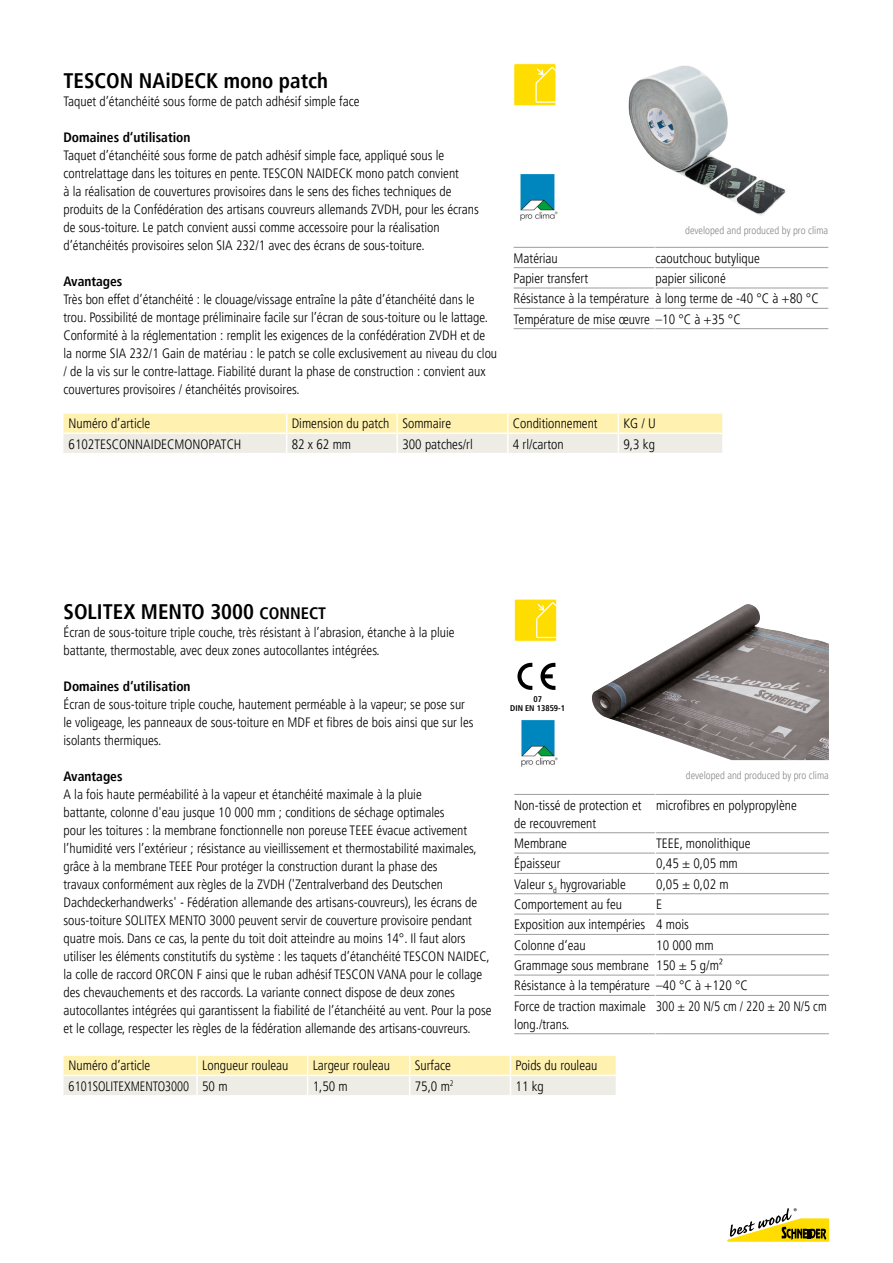
<style>
.page{position:relative;width:893px;height:1263px;background:#fff}
.page>*{position:absolute;margin:0;border:0;box-sizing:border-box;transform-origin:0 0}
.t1{font:700 condensed 21px "Frutiger LT Pro";color:#000}
.t2{font:300 condensed 13.5px/18px "Frutiger LT Pro";color:#000}
.t3{font:700 condensed 13.5px "Frutiger LT Pro";color:#000}
.t4{font:300 condensed 13.5px "Frutiger LT Pro";color:#000;scale:.93 1}
.t5{font:300 condensed 13.5px "Frutiger LT Pro";color:#000;scale:.94 1}
.t6{font:300 condensed 10.5px "Frutiger LT Pro";color:#878787}
.t7{font:700 condensed 8.25px/8.2px "Frutiger LT Pro";color:#000;text-align:center}
.s1{font-size:16.5px}
</style>
<div class="page">
<svg style="left:727px;top:1208px;width:102px;height:34px"></svg>
<img style="left:592px;top:604px;width:237px;height:156px">
<svg style="left:64px;top:1055px;width:552px;height:40px;background:#f6efce"></svg>
<svg style="left:514px;top:599px;width:43px;height:42px;background:#ffe01c"></svg>
<img style="left:521px;top:720px;width:37px;height:46px">
<svg style="left:517px;top:663px;width:38px;height:27px"></svg>
<svg style="left:63px;top:413px;width:660px;height:40px;background:#f6efce"></svg>
<hr style="left:514px;top:247px;width:141px;height:1px;background:#9d9d9c">
<hr style="left:655px;top:247px;width:173px;height:1px;background:#9d9d9c">
<hr style="left:514px;top:267px;width:141px;height:1px;background:#9d9d9c">
<hr style="left:655px;top:267px;width:173px;height:1px;background:#9d9d9c">
<hr style="left:514px;top:288px;width:141px;height:1px;background:#9d9d9c">
<hr style="left:655px;top:288px;width:173px;height:1px;background:#9d9d9c">
<hr style="left:514px;top:308px;width:141px;height:1px;background:#9d9d9c">
<hr style="left:655px;top:308px;width:173px;height:1px;background:#9d9d9c">
<hr style="left:514px;top:328px;width:141px;height:1px;background:#9d9d9c">
<hr style="left:655px;top:328px;width:173px;height:1px;background:#9d9d9c">
<hr style="left:654px;top:247px;width:2px;height:20px;background:#fff">
<hr style="left:654px;top:288px;width:2px;height:20px;background:#fff">
<hr style="left:654px;top:308px;width:2px;height:20px;background:#fff">
<img style="left:628px;top:65px;width:158px;height:151px">
<svg style="left:514px;top:64px;width:42px;height:42px;background:#ffe018"></svg>
<img style="left:520px;top:175px;width:37px;height:46px">
<hr style="left:514px;top:794px;width:141px;height:1px;background:#9d9d9c">
<hr style="left:655px;top:794px;width:174px;height:1px;background:#9d9d9c">
<hr style="left:514px;top:832px;width:141px;height:1px;background:#9d9d9c">
<hr style="left:655px;top:832px;width:174px;height:1px;background:#9d9d9c">
<hr style="left:514px;top:853px;width:141px;height:1px;background:#9d9d9c">
<hr style="left:655px;top:853px;width:174px;height:1px;background:#9d9d9c">
<hr style="left:514px;top:873px;width:141px;height:1px;background:#9d9d9c">
<hr style="left:655px;top:873px;width:174px;height:1px;background:#9d9d9c">
<hr style="left:514px;top:893px;width:141px;height:1px;background:#9d9d9c">
<hr style="left:655px;top:893px;width:174px;height:1px;background:#9d9d9c">
<hr style="left:514px;top:914px;width:141px;height:1px;background:#9d9d9c">
<hr style="left:655px;top:914px;width:174px;height:1px;background:#9d9d9c">
<hr style="left:514px;top:934px;width:141px;height:1px;background:#9d9d9c">
<hr style="left:655px;top:934px;width:174px;height:1px;background:#9d9d9c">
<hr style="left:514px;top:954px;width:141px;height:1px;background:#9d9d9c">
<hr style="left:655px;top:954px;width:174px;height:1px;background:#9d9d9c">
<hr style="left:514px;top:975px;width:141px;height:1px;background:#9d9d9c">
<hr style="left:655px;top:975px;width:174px;height:1px;background:#9d9d9c">
<hr style="left:514px;top:995px;width:141px;height:1px;background:#9d9d9c">
<hr style="left:655px;top:995px;width:174px;height:1px;background:#9d9d9c">
<hr style="left:514px;top:1033px;width:141px;height:1px;background:#9d9d9c">
<hr style="left:655px;top:1033px;width:174px;height:1px;background:#9d9d9c">
<hr style="left:655px;top:995px;width:1px;height:38px;background:#fff">
<h1 class="t1" style="left:63px;top:69px;width:266px">TESCON NAiDECK mono patch</h1>
<p class="t2" style="left:63px;top:93px;width:297px">Taquet d’étanchéité sous forme de patch adhésif simple face</p>
<p class="t3" style="left:63px;top:130px;width:129px">Domaines d‘utilisation</p>
<p class="t2" style="left:63px;top:147px;width:417px">Taquet d’étanchéité sous forme de patch adhésif simple face, appliqué sous le contrelattage dans les toitures en pente. TESCON NAIDECK mono patch convient<br>à la réalisation de couvertures provisoires dans le sens des fiches techniques de produits de la Confédération des artisans couvreurs allemands ZVDH, pour les écrans de sous-toiture. Le patch convient aussi comme accessoire pour la réalisation d’étanchéités provisoires selon SIA 232/1 avec des écrans de sous-toiture.</p>
<p class="t3" style="left:63px;top:274px;width:61px">Avantages</p>
<p class="t2" style="left:63px;top:291px;width:435px">Très bon effet d’étanchéité : le clouage/vissage entraîne la pâte d’étanchéité dans le trou. Possibilité de montage préliminaire facile sur l’écran de sous-toiture ou le lattage.<br>Conformité à la réglementation : remplit les exigences de la confédération ZVDH et de la norme SIA 232/1 Gain de matériau : le patch se colle exclusivement au niveau du clou / de la vis sur le contre-lattage. Fiabilité durant la phase de construction : convient aux couvertures provisoires / étanchéités provisoires.</p>
<p class="t6" style="left:685px;top:224px;width:145px">developed and produced by pro clima</p>
<p class="t2" style="left:514px;top:249px;width:46px">Matériau</p>
<p class="t2" style="left:655px;top:249px;width:106px">caoutchouc butylique</p>
<p class="t2" style="left:514px;top:269px;width:76px">Papier transfert</p>
<p class="t2" style="left:514px;top:268px;width:306px;line-height:20.4px;text-indent:142px">papier siliconé<br>Résistance à la température à long terme de -40 °C à +80 °C<br>Température de mise œuvre –10 °C à +35 °C</p>
<p class="t2" style="left:69px;top:415px;width:83px">Numéro d’article</p>
<p class="t2" style="left:292px;top:415px;width:161px">Dimension du patch Sommaire</p>
<p class="t2" style="left:513px;top:415px;width:86px">Conditionnement</p>
<p class="t2" style="left:623px;top:415px;width:34px">KG / U</p>
<p class="t2" style="left:69px;top:435px;width:174px">6102TESCONNAIDECMONOPATCH</p>
<p class="t2" style="left:292px;top:435px;width:61px">82 x 62 mm</p>
<p class="t2" style="left:402px;top:435px;width:72px">300 patches/rl</p>
<p class="t2" style="left:513px;top:435px;width:52px">4 rl/carton</p>
<p class="t2" style="left:623px;top:435px;width:33px">9,3 kg</p>
<h1 class="t1" style="left:64px;top:599px;width:264px">SOLITEX MENTO 3000 <span class="s1">CONNECT</span></h1>
<p class="t2" style="left:64px;top:624px;width:392px">Écran de sous-toiture triple couche, très résistant à l’abrasion, étanche à la pluie battante, thermostable, avec deux zones autocollantes intégrées.</p>
<p class="t3" style="left:64px;top:678px;width:129px">Domaines d‘utilisation</p>
<p class="t2" style="left:64px;top:696px;width:411px">Écran de sous-toiture triple couche, hautement perméable à la vapeur; se pose sur le voligeage, les panneaux de sous-toiture en MDF et fibres de bois ainsi que sur les isolants thermiques.</p>
<p class="t3" style="left:64px;top:768px;width:61px">Avantages</p>
<p class="t2" style="left:64px;top:786px;width:429px">A la fois haute perméabilité à la vapeur et étanchéité maximale à la pluie<br>battante, colonne d'eau jusque 10 000 mm ; conditions de séchage optimales<br>pour les toitures : la membrane fonctionnelle non poreuse TEEE évacue activement l’humidité vers l’extérieur ; résistance au vieillissement et thermostabilité maximales, grâce à la membrane TEEE Pour protéger la construction durant la phase des<br>travaux conformément aux règles de la ZVDH ('Zentralverband des Deutschen Dachdeckerhandwerks' - Fédération allemande des artisans-couvreurs), les écrans de sous-toiture SOLITEX MENTO 3000 peuvent servir de couverture provisoire pendant quatre mois. Dans ce cas, la pente du toit doit atteindre au moins 14°. Il faut alors utiliser les éléments constitutifs du système : les taquets d’étanchéité TESCON NAIDEC, la colle de raccord ORCON F ainsi que le ruban adhésif TESCON VANA pour le collage des chevauchements et des raccords. La variante connect dispose de deux zones autocollantes intégrées qui garantissent la fiabilité de l’étanchéité au vent. Pour la pose et le collage, respecter les règles de la fédération allemande des artisans-couvreurs.</p>
<p class="t7" style="left:510px;top:695px;width:56px">07<br>DIN EN 13859-1</p>
<p class="t6" style="left:686px;top:769px;width:145px">developed and produced by pro clima</p>
<p class="t2" style="left:514px;top:796px;width:129px">Non-tissé de protection et de recouvrement</p>
<p class="t2" style="left:656px;top:796px;width:142px">microfibres en polypropylène</p>
<p class="t2" style="left:514px;top:834px;width:54px">Membrane</p>
<p class="t2" style="left:656px;top:834px;width:96px">TEEE, monolithique</p>
<p class="t2" style="left:514px;top:855px;width:48px">Épaisseur</p>
<p class="t2" style="left:656px;top:855px;width:83px">0,45 ± 0,05 mm</p>
<p class="t2" style="left:514px;top:875px;width:113px">Valeur s<sub>d</sub> hygrovariable</p>
<p class="t2" style="left:656px;top:875px;width:74px">0,05 ± 0,02 m</p>
<p class="t2" style="left:514px;top:895px;width:109px">Comportement au feu</p>
<p class="t2" style="left:514px;top:894px;width:176px;line-height:20.4px;text-indent:142px">E<br>Exposition aux intempéries 4 mois<br>Colonne d‘eau</p>
<p class="t2" style="left:514px;top:935px;width:235px;line-height:20.4px;text-indent:142px">10 000 mm<br>Grammage sous membrane 150 ± 5 g/m²<br>Résistance à la température –40 °C à +120 °C<br>Force de traction maximale</p>
<p class="t2" style="left:514px;top:1015px;width:57px">long./trans.</p>
<p class="t5" style="left:656px;top:998px;width:183px">300 ± 20 N/5 cm / 220 ± 20 N/5 cm</p>
<p class="t2" style="left:69px;top:1057px;width:83px">Numéro d’article</p>
<p class="t2" style="left:202px;top:1057px;width:88px">Longueur rouleau</p>
<p class="t2" style="left:313px;top:1057px;width:79px">Largeur rouleau</p>
<p class="t2" style="left:415px;top:1057px;width:37px">Surface</p>
<p class="t2" style="left:516px;top:1057px;width:83px">Poids du rouleau</p>
<p class="t4" style="left:69px;top:1078px;width:172px">6101SOLITEXMENTO3000 50 m</p>
<p class="t2" style="left:313px;top:1077px;width:37px">1,50 m</p>
<p class="t2" style="left:415px;top:1077px;width:40px">75,0 m<sup>2</sup></p>
<p class="t2" style="left:516px;top:1077px;width:30px">11 kg</p>
</div>
